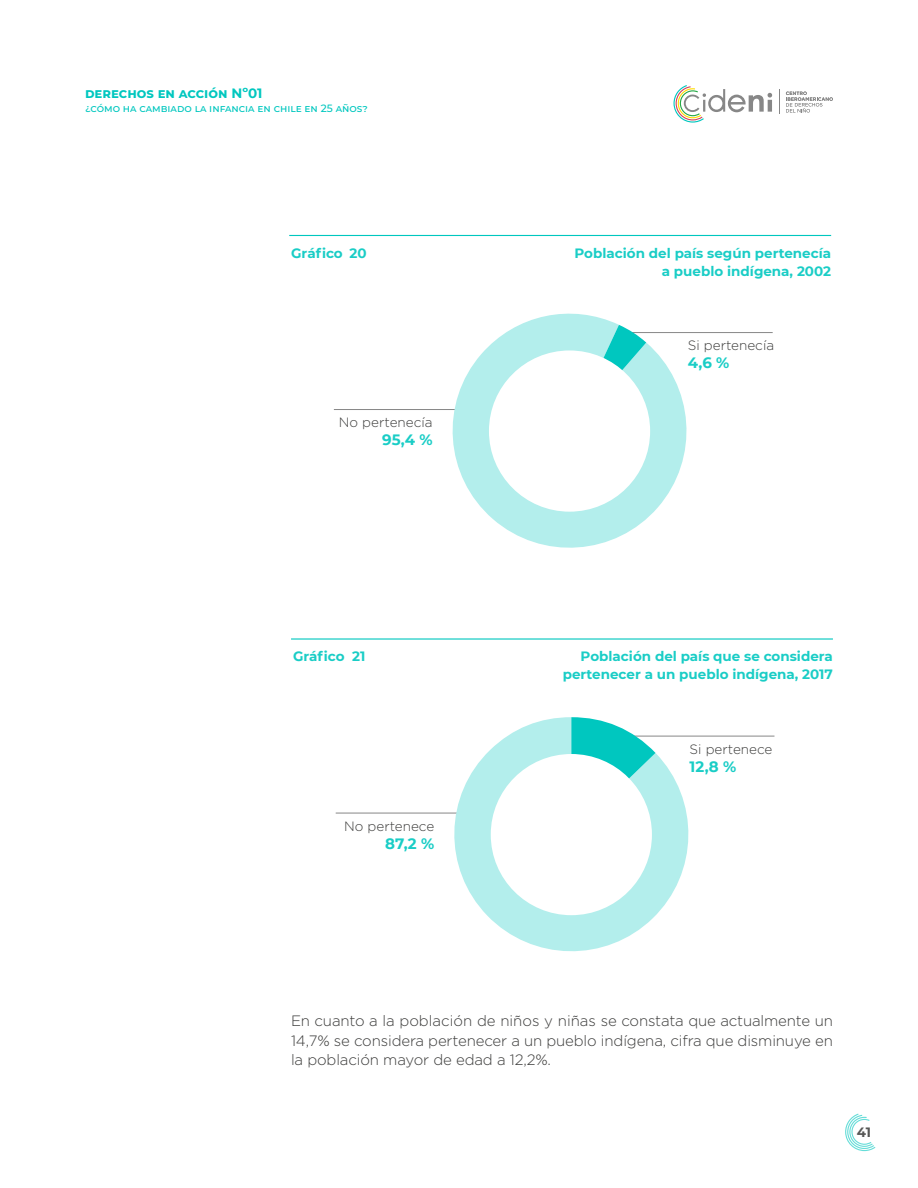
<style>
.page{position:relative;width:918px;height:1188px;background:#fff}
.page>*{position:absolute;margin:0;border:0;box-sizing:border-box;transform-origin:0 0}
.t1{font:300 15px/19.5px "Gotham";letter-spacing:-.01em;color:#3c3c3b;text-align:justify}
.t2{font:700 15px "Montserrat";color:#1acdc6}
.t3{font:700 13.5px/18px "Montserrat";color:#1acdc6;text-align:right}
.t4{font:300 13.5px "Gotham";color:#3c3c3b}
.t5{font:700 13.5px "Montserrat";color:#00c7bf}
.t6{font:700 13.5px "Montserrat";color:#575756}
.t7{font:500 10.5px "Montserrat";color:#00c7bf}
</style>
<div class="page">
<svg style="left:779px;top:89px;width:1px;height:25px"></svg>
<svg style="left:786px;top:92px;width:47px;height:21px"></svg>
<svg style="left:673px;top:85px;width:99px;height:38px"></svg>
<svg style="left:845px;top:1114px;width:30px;height:37px"></svg>
<hr style="left:336px;top:813px;width:129px;height:1px;background:#878787">
<hr style="left:625px;top:736px;width:149px;height:1px;background:#878787">
<hr style="left:291px;top:638px;width:542px;height:2px;background:#00c7bf">
<svg style="left:442px;top:717px;width:258px;height:235px;fill:#b3eeec"></svg>
<svg style="left:571px;top:717px;width:85px;height:117px"></svg>
<div style="left:491px;top:754px;width:161px;height:161px;background:#fff;border-radius:50%"></div>
<hr style="left:334px;top:409px;width:129px;height:1px;background:#878787">
<hr style="left:624px;top:332px;width:149px;height:1px;background:#878787">
<svg style="left:452px;top:313px;width:235px;height:235px;fill:#b3eeec"></svg>
<svg style="left:570px;top:325px;width:76px;height:79px;background:#7de1de"></svg>
<hr style="left:289px;top:235px;width:542px;height:1px;background:#00c7bf">
<div style="left:489px;top:350px;width:161px;height:162px;background:#fff;border-radius:50%"></div>
<p class="t5" style="left:85px;top:84px;width:179px">derechos en acción Nº01</p>
<p class="t7" style="left:85px;top:101px;width:284px">¿cómo ha cambiado la infancia en chile en 25 años?</p>
<p class="t3" style="left:291px;top:243px;width:77px">Gráfico 20</p>
<p class="t3" style="left:575px;top:243px;width:258px">Población del país según pertenecía a pueblo indígena, 2002</p>
<p class="t4" style="left:339px;top:415px;width:95px">No pertenecía</p>
<p class="t2" style="left:382px;top:429px;width:52px">95,4 %</p>
<p class="t4" style="left:688px;top:338px;width:88px">Si pertenecía</p>
<p class="t2" style="left:688px;top:352px;width:43px">4,6 %</p>
<p class="t3" style="left:293px;top:647px;width:74px">Gráfico 21</p>
<p class="t3" style="left:563px;top:647px;width:272px">Población del país que se considera pertenecer a un pueblo indígena, 2017</p>
<p class="t4" style="left:344px;top:819px;width:92px">No pertenece</p>
<p class="t2" style="left:385px;top:833px;width:51px">87,2 %</p>
<p class="t4" style="left:690px;top:742px;width:84px">Si pertenece</p>
<p class="t2" style="left:690px;top:756px;width:48px">12,8 %</p>
<p class="t1" style="left:291px;top:1011px;width:543px">En cuanto a la población de niños y niñas se constata que actualmente un 14,7% se considera pertenecer a un pueblo indígena, cifra que disminuye en la población mayor de edad a 12,2%.</p>
<p class="t6" style="left:857px;top:1123px;width:16px">41</p>
</div>
